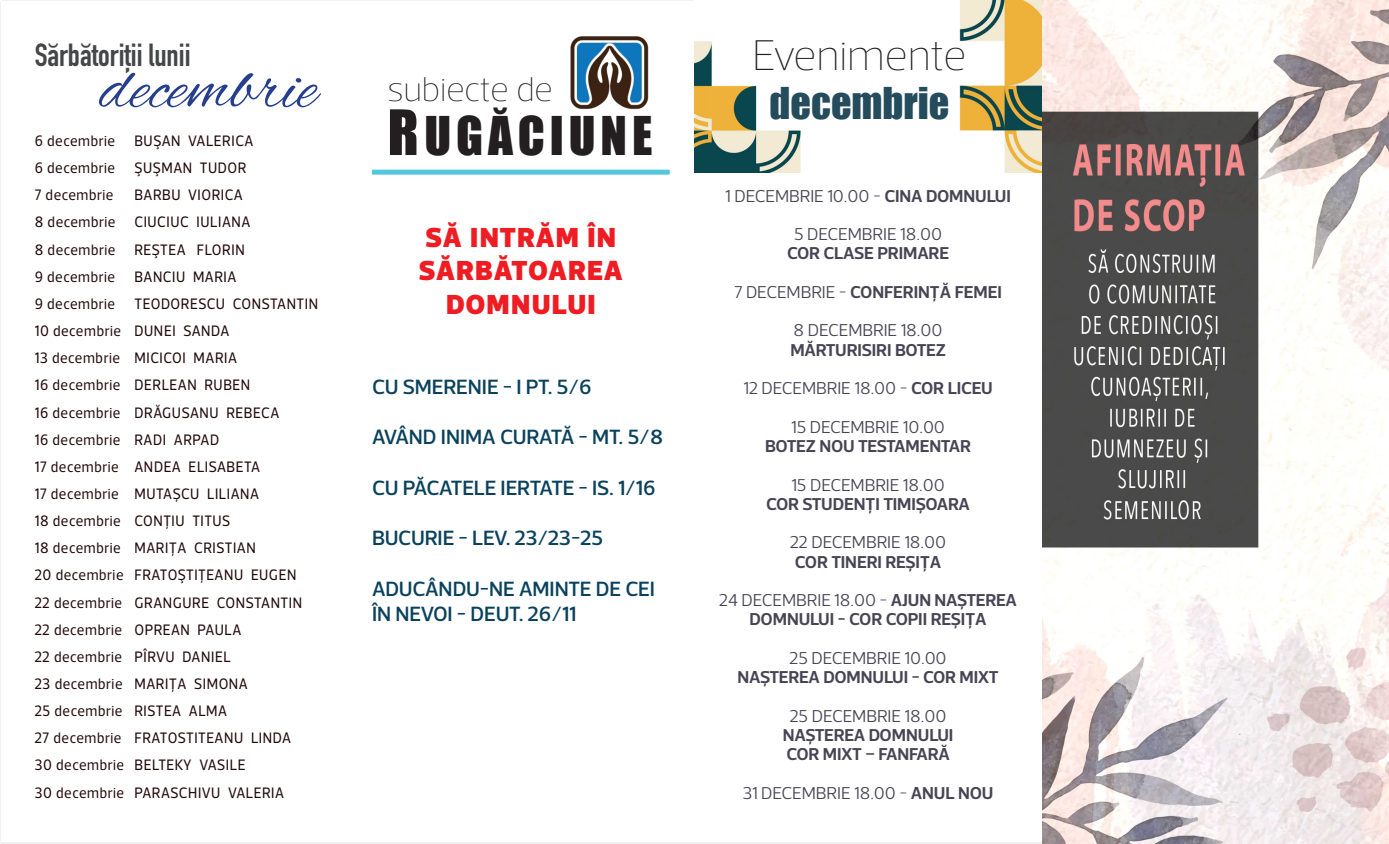
<style>
.page{position:relative;width:1389px;height:844px;background:#fff}
.page>*{position:absolute;margin:0;border:0;box-sizing:border-box;transform-origin:0 0}
.t1{font:69.3px "Alex Brush";color:#253f8e}
.t2{font:49px "Impact";letter-spacing:.1em;color:#231f20}
.t3{font:100 43.75px "Acto";letter-spacing:-.01em;color:#231f20}
.t4{font:40.25px "Impact";color:#254c5c}
.t5{font:100 35px "Acto";letter-spacing:-.01em;color:#231f20}
.t6{font:700 31.5px "DIN Condensed";color:#454647}
.t7{font:900 28px/33.6px "Acto";letter-spacing:.04em;color:#ee1d23;text-align:center}
.t8{font:500 21px/25.2px "Acto";letter-spacing:-.01em;color:#0a425e}
.t9{font:600 17.5px/19.2px "Acto";letter-spacing:-.01em;color:#474554;text-align:center}
.t10{font:300 17.5px/19.2px "Acto";letter-spacing:-.005em;color:#474554;text-align:center}
.t11{font:15.4px "Acto";letter-spacing:.04em;color:#240b0c;scale:.91 1}
.s1{font-size:57.75px}
.s2{font-weight:600}
.s3{font-weight:300}
</style>
<div class="page">
<img style="left:1042px;top:0;width:347px;height:843px">
<div style="left:372px;top:170px;width:298px;height:5px;background:#52c7dd"></div>
<img style="left:694px;top:0;width:348px;height:172px">
<img style="left:570px;top:36px;width:79px;height:72px">
<p class="t6" style="left:35px;top:33px;width:157px">Sărbătoriții lunii</p>
<p class="t1" style="left:99px;top:49px;width:219px">decembrie</p>
<p class="t11" style="left:35px;top:132px;width:242px">6 decembrie BUŞAN VALERICA</p>
<p class="t11" style="left:35px;top:159px;width:234px">6 decembrie ŞUŞMAN TUDOR</p>
<p class="t11" style="left:35px;top:186px;width:88px">7 decembrie</p>
<p class="t11" style="left:134px;top:186px;width:121px">BARBU VIORICA</p>
<p class="t11" style="left:35px;top:213px;width:239px">8 decembrie CIUCIUC IULIANA</p>
<p class="t11" style="left:35px;top:240px;width:232px">8 decembrie REŞTEA FLORIN</p>
<p class="t11" style="left:35px;top:267px;width:223px">9 decembrie BANCIU MARIA</p>
<p class="t11" style="left:35px;top:294px;width:313px">9 decembrie TEODORESCU CONSTANTIN</p>
<p class="t11" style="left:35px;top:322px;width:215px">10 decembrie DUNEI SANDA</p>
<p class="t11" style="left:35px;top:349px;width:224px">13 decembrie MICICOI MARIA</p>
<p class="t11" style="left:35px;top:376px;width:238px">16 decembrie DERLEAN RUBEN</p>
<p class="t11" style="left:35px;top:403px;width:270px">16 decembrie DRĂGUSANU REBECA</p>
<p class="t11" style="left:35px;top:430px;width:204px">16 decembrie RADI ARPAD</p>
<p class="t11" style="left:35px;top:457px;width:249px">17 decembrie ANDEA ELISABETA</p>
<p class="t11" style="left:35px;top:484px;width:248px">17 decembrie MUTAȘCU LILIANA</p>
<p class="t11" style="left:35px;top:511px;width:216px">18 decembrie CONŢIU TITUS</p>
<p class="t11" style="left:35px;top:539px;width:244px">18 decembrie MARIȚA CRISTIAN</p>
<p class="t11" style="left:35px;top:566px;width:289px">20 decembrie FRATOŞTIŢEANU EUGEN</p>
<p class="t11" style="left:35px;top:593px;width:295px">22 decembrie GRANGURE CONSTANTIN</p>
<p class="t11" style="left:35px;top:620px;width:229px">22 decembrie OPREAN PAULA</p>
<p class="t11" style="left:35px;top:647px;width:217px">22 decembrie PÎRVU DANIEL</p>
<p class="t11" style="left:35px;top:674px;width:236px">23 decembrie MARIȚA SIMONA</p>
<p class="t11" style="left:35px;top:701px;width:213px">25 decembrie RISTEA ALMA</p>
<p class="t11" style="left:35px;top:728px;width:283px">27 decembrie FRATOSTITEANU LINDA</p>
<p class="t11" style="left:35px;top:756px;width:233px">30 decembrie BELTEKY VASILE</p>
<p class="t11" style="left:35px;top:783px;width:276px">30 decembrie PARASCHIVU VALERIA</p>
<p class="t5" style="left:387px;top:70px;width:168px">subiecte de</p>
<p class="t2" style="left:388px;top:98px;width:266px"><span class="s1">R</span>UGĂCIUNE</p>
<p class="t7" style="left:419px;top:219px;width:205px">SĂ INTRĂM ÎN<br>SĂRBĂTOAREA<br>DOMNULUI</p>
<p class="t8" style="left:372px;top:373px;width:221px">CU SMERENIE - I PT. 5/6</p>
<p class="t8" style="left:372px;top:424px;width:293px">AVÂND INIMA CURATĂ - MT. 5/8</p>
<p class="t8" style="left:372px;top:474px;width:285px">CU PĂCATELE IERTATE - IS. 1/16</p>
<p class="t8" style="left:372px;top:524px;width:233px">BUCURIE - LEV. 23/23-25</p>
<p class="t8" style="left:372px;top:575px;width:284px">ADUCÂNDU-NE AMINTE DE CEI<br>ÎN NEVOI - DEUT. 26/11</p>
<p class="t3" style="left:752px;top:31px;width:216px">Evenimente</p>
<p class="t4" style="left:770px;top:72px;width:181px">decembrie</p>
<p class="t10" style="left:725px;top:186px;width:287px">1 DECEMBRIE 10.00 - <span class="s2">CINA DOMNULUI</span></p>
<p class="t10" style="left:787px;top:224px;width:164px">5 DECEMBRIE 18.00<br><span class="s2">COR CLASE PRIMARE</span></p>
<p class="t9" style="left:734px;top:282px;width:269px"><span class="s3">7 DECEMBRIE -</span> CONFERINȚĂ FEMEI</p>
<p class="t9" style="left:790px;top:320px;width:157px;text-align:left"><span class="s3">8 DECEMBRIE 18.00<br></span>MĂRTURISIRI BOTEZ</p>
<p class="t10" style="left:743px;top:378px;width:251px">12 DECEMBRIE 18.00 - <span class="s2">COR LICEU</span></p>
<p class="t9" style="left:765px;top:416px;width:208px"><span class="s3">15 DECEMBRIE 10.00<br></span>BOTEZ NOU TESTAMENTAR</p>
<p class="t9" style="left:766px;top:474px;width:205px"><span class="s3">15 DECEMBRIE 18.00<br></span>COR STUDENȚI TIMIȘOARA</p>
<p class="t10" style="left:790px;top:532px;width:158px;text-align:left">22 DECEMBRIE 18.00<br><span class="s2">COR TINERI REȘIȚA</span></p>
<p class="t9" style="left:719px;top:590px;width:299px"><span class="s3">24 DECEMBRIE 18.00 -</span> AJUN NAȘTEREA<br>DOMNULUI - COR COPII REȘIȚA</p>
<p class="t9" style="left:738px;top:647px;width:263px"><span class="s3">25 DECEMBRIE 10.00<br></span>NAȘTEREA DOMNULUI - COR MIXT</p>
<p class="t9" style="left:783px;top:705px;width:172px"><span class="s3">25 DECEMBRIE 18.00<br></span>NAȘTEREA DOMNULUI<br>COR MIXT – FANFARĂ</p>
<p class="t10" style="left:743px;top:782px;width:252px">31 DECEMBRIE 18.00 - <span class="s2">ANUL NOU</span></p>
</div>
